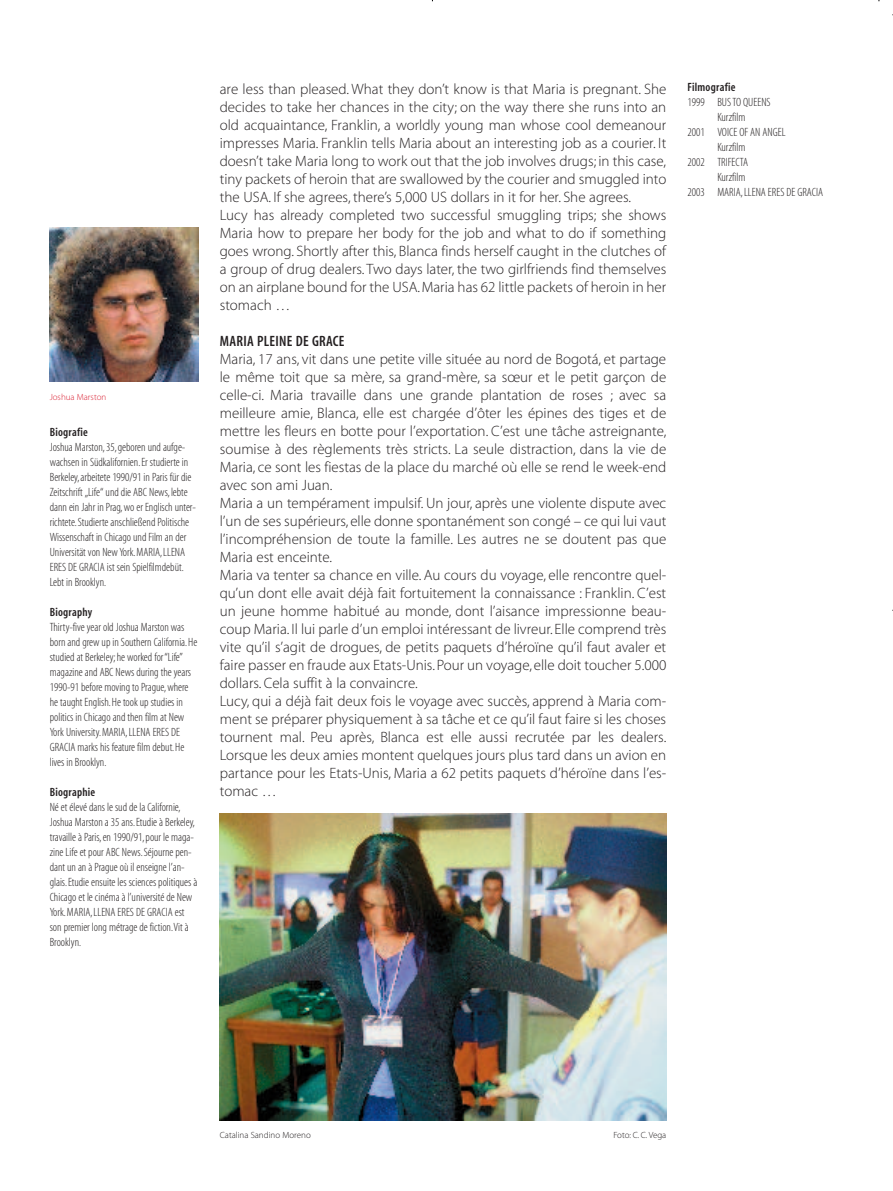
<style>
.page{position:relative;width:893px;height:1191px;background:#fff}
.page>*{position:absolute;margin:0;border:0;box-sizing:border-box;transform-origin:0 0}
.t1{font:15px/18px "Myriad MM 215 600";color:#231f20}
.t2{font:15px "Myriad MM 565 300";letter-spacing:.02em;color:#231f20}
.t3{font:12px/15px "Myriad MM 215 300";color:#231f20}
.t4{font:12px "Myriad MM 565 300";letter-spacing:.02em;color:#231f20}
.t5{font:9px "Myriad MM 215 600";color:#231f20}
.t6{font:9px "Myriad MM 215 600";color:#da2032}
</style>
<div class="page">
<img style="left:49px;top:0;width:844px;height:1121px">
<p class="t6" style="left:50px;top:393px;width:58px">Joshua Marston</p>
<p class="t4" style="left:50px;top:427px;width:40px">Biografie</p>
<p class="t3" style="left:50px;top:440px;width:148px">Joshua Marston,35,geboren und aufge&shy;wachsen in Südkalifornien.Er studierte in Berkeley,arbeitete 1990/91 in Paris für die Zeitschrift „Life“ und die ABC News,lebte dann ein Jahr in Prag,wo er Englisch unter&shy;richtete.Studierte anschließend Politische Wissenschaft in Chicago und Film an der Universität von New York.MARIA,LLENA ERES DE GRACIA ist sein Spielfilmdebüt.<br>Lebt in Brooklyn.</p>
<p class="t4" style="left:50px;top:607px;width:44px">Biography</p>
<p class="t3" style="left:50px;top:620px;width:149px">Thirty-five year old Joshua Marston was born and grew up in Southern California.He studied at Berkeley;he worked for “Life” magazine and ABC News during the years 1990-91 before moving to Prague,where he taught English.He took up studies in politics in Chicago and then film at New York University.MARIA,LLENA ERES DE GRACIA marks his feature film debut.He lives in Brooklyn.</p>
<p class="t4" style="left:50px;top:787px;width:47px">Biographie</p>
<p class="t3" style="left:50px;top:800px;width:149px">Né et élevé dans le sud de la Californie, Joshua Marston a 35 ans.Etudie à Berkeley, travaille à Paris,en 1990/91,pour le maga&shy;zine Life et pour ABC News.Séjourne pen&shy;dant un an à Prague où il enseigne l’an&shy;glais.Etudie ensuite les sciences politiques à Chicago et le cinéma à l’université de New York.MARIA,LLENA ERES DE GRACIA est son premier long métrage de fiction.Vit à Brooklyn.</p>
<p class="t1" style="left:220px;top:81px;width:448px">are less than pleased. What they don’t know is that Maria is pregnant. She decides to take her chances in the city; on the way there she runs into an old acquaintance, Franklin, a worldly young man whose cool demeanour impresses Maria. Franklin tells Maria about an interesting job as a courier. It doesn’t take Maria long to work out that the job involves drugs; in this case, tiny packets of heroin that are swallowed by the courier and smuggled into the USA. If she agrees, there’s 5,000 US dollars in it for her. She agrees.<br>Lucy has already completed two successful smuggling trips; she shows Maria how to prepare her body for the job and what to do if something goes wrong. Shortly after this, Blanca finds herself caught in the clutches of a group of drug dealers. Two days later, the two girlfriends find themselves on an airplane bound for the USA.Maria has 62 little packets of heroin in her stomach …</p>
<p class="t2" style="left:220px;top:335px;width:126px">MARIA PLEINE DE GRACE</p>
<p class="t1" style="left:220px;top:351px;width:448px">Maria, 17 ans, vit dans une petite ville située au nord de Bogotá, et partage le même toit que sa mère, sa grand-mère, sa sœur et le petit garçon de celle-ci. Maria travaille dans une grande plantation de roses ; avec sa meilleure amie, Blanca, elle est chargée d’ôter les épines des tiges et de mettre les fleurs en botte pour l’exportation. C’est une tâche astreignante, soumise à des règlements très stricts. La seule distraction, dans la vie de Maria, ce sont les fiestas de la place du marché où elle se rend le week-end avec son ami Juan.<br>Maria a un tempérament impulsif. Un jour, après une violente dispute avec l’un de ses supérieurs, elle donne spontanément son congé – ce qui lui vaut l’incompréhension de toute la famille. Les autres ne se doutent pas que Maria est enceinte.<br>Maria va tenter sa chance en ville. Au cours du voyage, elle rencontre quel&shy;qu’un dont elle avait déjà fait fortuitement la connaissance : Franklin. C’est un jeune homme habitué au monde, dont l’aisance impressionne beau&shy;coup Maria. Il lui parle d’un emploi intéressant de livreur. Elle comprend très vite qu’il s’agit de drogues, de petits paquets d’héroïne qu’il faut avaler et faire passer en fraude aux Etats-Unis. Pour un voyage, elle doit toucher 5.000 dollars. Cela suffit à la convaincre.<br>Lucy, qui a déjà fait deux fois le voyage avec succès, apprend à Maria com&shy;ment se préparer physiquement à sa tâche et ce qu’il faut faire si les choses tournent mal. Peu après, Blanca est elle aussi recrutée par les dealers.<br>Lorsque les deux amies montent quelques jours plus tard dans un avion en partance pour les Etats-Unis, Maria a 62 petits paquets d’héroïne dans l’es&shy;tomac …</p>
<p class="t4" style="left:688px;top:82px;width:49px">Filmografie</p>
<p class="t3" style="left:688px;top:95px;width:85px">1999 BUS TO QUEENS</p>
<p class="t3" style="left:717px;top:110px;width:29px">Kurzfilm</p>
<p class="t3" style="left:688px;top:125px;width:99px">2001 VOICE OF AN ANGEL</p>
<p class="t3" style="left:717px;top:140px;width:29px">Kurzfilm</p>
<p class="t3" style="left:688px;top:155px;width:62px">2002 TRIFECTA</p>
<p class="t3" style="left:717px;top:170px;width:29px">Kurzfilm</p>
<p class="t3" style="left:688px;top:185px;width:137px">2003 MARIA,LLENA ERES DE GRACIA</p>
<p class="t5" style="left:220px;top:1131px;width:92px">Catalina Sandino Moreno</p>
<p class="t5" style="left:613px;top:1131px;width:54px">Foto: C. C. Vega</p>
</div>
